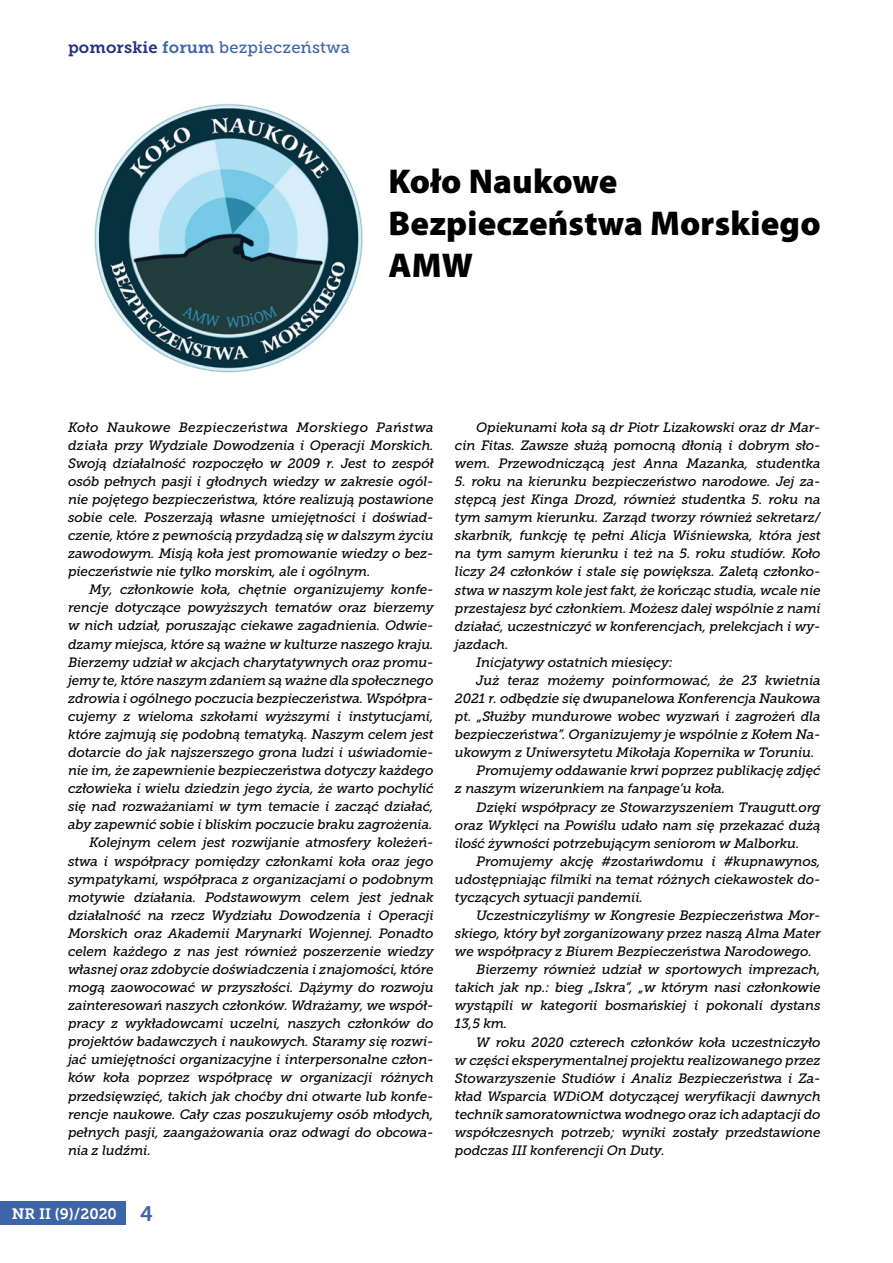
<style>
.page{position:relative;width:893px;height:1263px;background:#fff}
.page>*{position:absolute;margin:0;border:0;box-sizing:border-box;transform-origin:0 0}
.t1{font:900 34.5px/42px "Myriad Pro";letter-spacing:.005em;color:#000}
.t2{font:16.5px "Museo Slab 500";letter-spacing:.01em;color:#3e65a8}
.t3{font:15px "Museo Slab 700";color:#fff}
.t4{font:italic 13.5px/18.1px "Museo Slab 500";letter-spacing:-.01em;color:#000;text-align:justify}
.s1{font-family:"Museo Slab 700";color:#243080}
.s2{font-family:"Museo Slab 700"}
.s3{font-size:21px;color:#3e65a8}
</style>
<div class="page">
<div style="left:0;top:1201px;width:125px;height:24px;background:#3e65a8"></div>
<img style="left:94px;top:104px;width:269px;height:269px">
<p class="t2" style="left:68px;top:38px;width:283px"><span class="s1">pomorskie</span> <span class="s2">forum</span> bezpieczeństwa</p>
<h1 class="t1" style="left:388px;top:161px;width:434px">Koło Naukowe<br>Bezpieczeństwa Morskiego<br>AMW</h1>
<p class="t4" style="left:68px;top:418px;width:367px">Koło Naukowe Bezpieczeństwa Morskiego Państwa działa przy Wydziale Dowodzenia i Operacji Morskich.<br>Swoją działalność rozpoczęło w 2009 r. Jest to zespół osób pełnych pasji i głodnych wiedzy w zakresie ogól&shy;nie pojętego bezpieczeństwa, które realizują postawione sobie cele. Poszerzają własne umiejętności i doświad&shy;czenie, które z pewnością przydadzą się w dalszym życiu zawodowym. Misją koła jest promowanie wiedzy o bez&shy;pieczeństwie nie tylko morskim, ale i ogólnym.</p>
<p class="t4" style="left:89px;top:581px;width:346px">My, członkowie koła, chętnie organizujemy konfe-</p>
<p class="t4" style="left:68px;top:599px;width:367px">rencje dotyczące powyższych tematów oraz bierzemy</p>
<p class="t4" style="left:68px;top:617px;width:367px">w nich udział, poruszając ciekawe zagadnienia. Odwie-</p>
<p class="t4" style="left:68px;top:635px;width:367px">dzamy miejsca, które są ważne w kulturze naszego kraju.</p>
<p class="t4" style="left:68px;top:653px;width:367px">Bierzemy udział w akcjach charytatywnych oraz promu-</p>
<p class="t4" style="left:68px;top:671px;width:367px">jemy te, które naszym zdaniem są ważne dla społecznego</p>
<p class="t4" style="left:68px;top:689px;width:367px">zdrowia i ogólnego poczucia bezpieczeństwa. Współpra-</p>
<p class="t4" style="left:68px;top:707px;width:367px">cujemy z wieloma szkołami wyższymi i instytucjami,</p>
<p class="t4" style="left:68px;top:725px;width:367px">które zajmują się podobną tematyką. Naszym celem jest</p>
<p class="t4" style="left:68px;top:743px;width:367px">dotarcie do jak najszerszego grona ludzi i uświadomie-</p>
<p class="t4" style="left:68px;top:761px;width:367px">nie im, że zapewnienie bezpieczeństwa dotyczy każdego</p>
<p class="t4" style="left:68px;top:779px;width:367px">człowieka i wielu dziedzin jego życia, że warto pochylić</p>
<p class="t4" style="left:68px;top:798px;width:367px">się nad rozważaniami w tym temacie i zacząć działać,</p>
<p class="t4" style="left:68px;top:816px;width:366px">aby zapewnić sobie i bliskim poczucie braku zagrożenia.</p>
<p class="t4" style="left:89px;top:834px;width:346px">Kolejnym celem jest rozwijanie atmosfery koleżeń-</p>
<p class="t4" style="left:68px;top:852px;width:367px">stwa i współpracy pomiędzy członkami koła oraz jego</p>
<p class="t4" style="left:68px;top:870px;width:367px">sympatykami, współpraca z organizacjami o podobnym</p>
<p class="t4" style="left:68px;top:888px;width:367px">motywie działania. Podstawowym celem jest jednak</p>
<p class="t4" style="left:68px;top:906px;width:367px">działalność na rzecz Wydziału Dowodzenia i Operacji</p>
<p class="t4" style="left:68px;top:924px;width:367px">Morskich oraz Akademii Marynarki Wojennej. Ponadto</p>
<p class="t4" style="left:68px;top:942px;width:367px">celem każdego z nas jest również poszerzenie wiedzy</p>
<p class="t4" style="left:68px;top:960px;width:367px">własnej oraz zdobycie doświadczenia i znajomości, które</p>
<p class="t4" style="left:68px;top:978px;width:367px">mogą zaowocować w przyszłości. Dążymy do rozwoju</p>
<p class="t4" style="left:68px;top:996px;width:367px">zainteresowań naszych członków. Wdrażamy, we współ-</p>
<p class="t4" style="left:68px;top:1014px;width:367px">pracy z wykładowcami uczelni, naszych członków do</p>
<p class="t4" style="left:68px;top:1033px;width:367px">projektów badawczych i naukowych. Staramy się rozwi-</p>
<p class="t4" style="left:68px;top:1051px;width:367px">jać umiejętności organizacyjne i interpersonalne człon-</p>
<p class="t4" style="left:68px;top:1069px;width:367px">ków koła poprzez współpracę w organizacji różnych</p>
<p class="t4" style="left:68px;top:1087px;width:367px">przedsięwzięć, takich jak choćby dni otwarte lub konfe-</p>
<p class="t4" style="left:68px;top:1105px;width:367px">rencje naukowe. Cały czas poszukujemy osób młodych,</p>
<p class="t4" style="left:68px;top:1123px;width:367px">pełnych pasji, zaangażowania oraz odwagi do obcowa-</p>
<p class="t4" style="left:68px;top:1141px;width:84px">nia z ludźmi.</p>
<p class="t3" style="left:12px;top:1205px;width:143px">NR II (9)/2020 <span class="s3">4</span></p>
<p class="t4" style="left:455px;top:418px;width:367px;text-indent:21px">Opiekunami koła są dr Piotr Lizakowski oraz dr Mar&shy;cin Fitas. Zawsze służą pomocną dłonią i dobrym sło&shy;wem. Przewodniczącą jest Anna Mazanka, studentka</p>
<p class="t4" style="left:455px;top:472px;width:367px">5. roku na kierunku bezpieczeństwo narodowe. Jej za-</p>
<p class="t4" style="left:455px;top:490px;width:367px">stępcą jest Kinga Drozd, również studentka 5. roku na</p>
<p class="t4" style="left:455px;top:509px;width:367px">tym samym kierunku. Zarząd tworzy również sekretarz/</p>
<p class="t4" style="left:455px;top:527px;width:367px">skarbnik, funkcję tę pełni Alicja Wiśniewska, która jest</p>
<p class="t4" style="left:455px;top:545px;width:367px">na tym samym kierunku i też na 5. roku studiów. Koło</p>
<p class="t4" style="left:455px;top:563px;width:367px">liczy 24 członków i stale się powiększa. Zaletą członko-</p>
<p class="t4" style="left:455px;top:581px;width:367px">stwa w naszym kole jest fakt, że kończąc studia, wcale nie</p>
<p class="t4" style="left:455px;top:599px;width:367px">przestajesz być członkiem. Możesz dalej wspólnie z nami</p>
<p class="t4" style="left:455px;top:617px;width:367px">działać, uczestniczyć w konferencjach, prelekcjach i wy-</p>
<p class="t4" style="left:455px;top:635px;width:55px">jazdach.</p>
<p class="t4" style="left:476px;top:653px;width:198px">Inicjatywy ostatnich miesięcy:</p>
<p class="t4" style="left:476px;top:671px;width:346px">Już teraz możemy poinformować, że 23 kwietnia</p>
<p class="t4" style="left:455px;top:689px;width:367px">2021 r. odbędzie się dwupanelowa Konferencja Naukowa</p>
<p class="t4" style="left:455px;top:707px;width:367px">pt. „Służby mundurowe wobec wyzwań i zagrożeń dla</p>
<p class="t4" style="left:455px;top:725px;width:367px">bezpieczeństwa”. Organizujemy je wspólnie z Kołem Na-</p>
<p class="t4" style="left:455px;top:744px;width:361px">ukowym z Uniwersytetu Mikołaja Kopernika w Toruniu.</p>
<p class="t4" style="left:476px;top:762px;width:346px">Promujemy oddawanie krwi poprzez publikację zdjęć</p>
<p class="t4" style="left:455px;top:780px;width:272px">z naszym wizerunkiem na fanpage’u koła.</p>
<p class="t4" style="left:476px;top:798px;width:346px">Dzięki współpracy ze Stowarzyszeniem Traugutt.org</p>
<p class="t4" style="left:455px;top:816px;width:367px">oraz Wyklęci na Powiślu udało nam się przekazać dużą</p>
<p class="t4" style="left:455px;top:834px;width:346px">ilość żywności potrzebującym seniorom w Malborku.</p>
<p class="t4" style="left:476px;top:852px;width:346px">Promujemy akcję #zostańwdomu i #kupnawynos,</p>
<p class="t4" style="left:455px;top:870px;width:367px">udostępniając filmiki na temat różnych ciekawostek do-</p>
<p class="t4" style="left:455px;top:888px;width:189px">tyczących sytuacji pandemii.</p>
<p class="t4" style="left:476px;top:906px;width:346px">Uczestniczyliśmy w Kongresie Bezpieczeństwa Mor-</p>
<p class="t4" style="left:455px;top:924px;width:367px">skiego, który był zorganizowany przez naszą Alma Mater</p>
<p class="t4" style="left:455px;top:942px;width:358px">we współpracy z Biurem Bezpieczeństwa Narodowego.</p>
<p class="t4" style="left:476px;top:960px;width:346px">Bierzemy również udział w sportowych imprezach,</p>
<p class="t4" style="left:455px;top:979px;width:367px">takich jak np.: bieg „Iskra”, „w którym nasi członkowie</p>
<p class="t4" style="left:455px;top:997px;width:367px">wystąpili w kategorii bosmańskiej i pokonali dystans</p>
<p class="t4" style="left:455px;top:1015px;width:54px">13,5 km.</p>
<p class="t4" style="left:476px;top:1033px;width:346px">W roku 2020 czterech członków koła uczestniczyło</p>
<p class="t4" style="left:455px;top:1051px;width:367px">w części eksperymentalnej projektu realizowanego przez</p>
<p class="t4" style="left:455px;top:1069px;width:367px">Stowarzyszenie Studiów i Analiz Bezpieczeństwa i Za-</p>
<p class="t4" style="left:455px;top:1087px;width:367px">kład Wsparcia WDiOM dotyczącej weryfikacji dawnych</p>
<p class="t4" style="left:455px;top:1105px;width:367px">technik samoratownictwa wodnego oraz ich adaptacji do</p>
<p class="t4" style="left:455px;top:1123px;width:367px">współczesnych potrzeb; wyniki zostały przedstawione</p>
<p class="t4" style="left:455px;top:1141px;width:211px">podczas III konferencji On Duty.</p>
</div>
